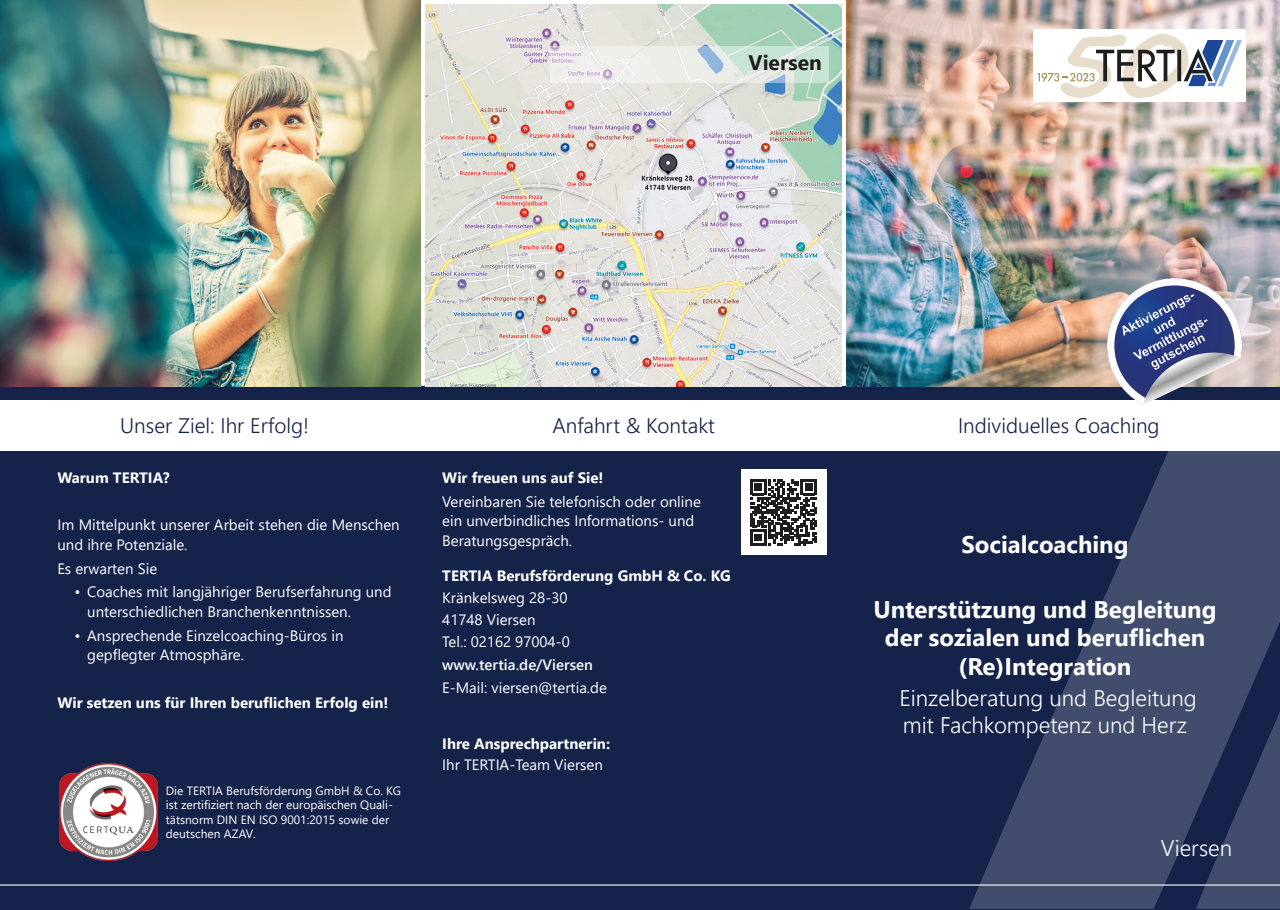
<style>
.page{position:relative;width:1280px;height:910px;background:#fff}
.page>*{position:absolute;margin:0;border:0;box-sizing:border-box;transform-origin:0 0}
.Headline_Title{font:700 24px/28.8px "Segoe UI";color:#fff;text-align:center}
.Headline_Title_2{font:300 22.5px/27px "Segoe UI";color:#fff}
.Headline_Blau_Klein{font:300 21px "Segoe UI";color:#15224a}
.Stadt{font:700 21px "Segoe UI";color:#1d1d1b}
.Betreuungsgespräch{font:15px/19.5px "Segoe UI";color:#fff}
.Fließtext{font:15px/19.5px "Segoe UI";color:#fff}
.TelefonwwwEmail{font:15px "Segoe UI";color:#fff}
.Fließtext-2{font:700 15px "Segoe UI";color:#fff}
.Firma{font:700 15px "Segoe UI";color:#fff}
.Ihre_APS{font:700 15px "Segoe UI";color:#fff}
.TelefonwwwEmail-2{font:600 15px "Segoe UI";color:#fff}
.APS_Daten{font:15px "Segoe UI";color:#fff}
.Wir_freuen_uns{font:700 15px "Segoe UI";color:#fff}
.Headline_Column{font:700 15px "Segoe UI";color:#fff}
.Zeritfizierung{font:12px/14.4px "Segoe UI";color:#fff}
</style>
<div class="page">
<div style="left:0;top:387px;width:1280px;height:523px;background:#15224a"></div>
<hr style="left:0;top:884px;width:1280px;height:2px;background:#fff">
<svg style="left:1023px;top:451px;width:257px;height:392px;fill:#424d6d"></svg>
<svg style="left:969px;top:783px;width:214px;height:126px"></svg>
<svg style="left:1196px;top:711px;width:84px;height:198px"></svg>
<img style="left:425px;top:4px;width:417px;height:383px">
<svg style="left:550px;top:46px;width:279px;height:37px;background:#e0e7e4"></svg>
<div style="left:0;top:400px;width:1280px;height:51px;background:#fff"></div>
<img style="left:846px;top:0;width:434px;height:387px">
<img style="left:0;top:0;width:421px;height:387px">
<div style="left:1033px;top:30px;width:213px;height:72px;background:#fff"></div>
<svg style="left:1037px;top:34px;width:205px;height:64px"></svg>
<img style="left:60px;top:763px;width:97px;height:98px">
<div style="left:741px;top:470px;width:85px;height:85px;background:#fff"></div>
<svg style="left:750px;top:479px;width:67px;height:67px"></svg>
<img style="left:1108px;top:279px;width:134px;height:126px">
<p class="Stadt" style="left:749px;top:42px;width:75px">Viersen</p>
<p class="Headline_Blau_Klein" style="left:120px;top:406px;width:190px">Unser Ziel: Ihr Erfolg!</p>
<p class="Headline_Blau_Klein" style="left:552px;top:406px;width:164px">Anfahrt &amp; Kontakt</p>
<p class="Headline_Blau_Klein" style="left:958px;top:406px;width:203px">Individuelles Coaching</p>
<p class="Headline_Column" style="left:57px;top:463px;width:114px">Warum TERTIA?</p>
<p class="Fließtext" style="left:57px;top:514px;width:344px">Im Mittelpunkt unserer Arbeit stehen die Menschen und ihre Potenziale.</p>
<p class="Fließtext" style="left:57px;top:557px;width:101px">Es erwarten Sie</p>
<p class="Betreuungsgespräch" style="left:87px;top:581px;width:306px;text-indent:-13px">• Coaches mit langjähriger Berufserfahrung und unterschiedlichen Branchenkenntnissen.</p>
<p class="Betreuungsgespräch" style="left:87px;top:624px;width:258px;text-indent:-13px">• Ansprechende Einzelcoaching-Büros in gepflegter Atmosphäre.</p>
<p class="Fließtext-2" style="left:57px;top:688px;width:332px">Wir setzen uns für Ihren beruflichen Erfolg ein!</p>
<p class="Zeritfizierung" style="left:166px;top:782px;width:237px">Die TERTIA Berufsförderung GmbH &amp; Co. KG ist zertifiziert nach der europäischen Quali&shy;tätsnorm DIN EN ISO 9001:2015 sowie der deutschen AZAV.</p>
<p class="Wir_freuen_uns" style="left:442px;top:463px;width:163px">Wir freuen uns auf Sie!</p>
<p class="Betreuungsgespräch" style="left:442px;top:490px;width:260px">Vereinbaren Sie telefonisch oder online ein unverbindliches Informations- und<br>Beratungsgespräch.</p>
<p class="Firma" style="left:442px;top:561px;width:290px">TERTIA Berufsförderung GmbH &amp; Co. KG</p>
<p class="TelefonwwwEmail" style="left:442px;top:583px;width:127px">Kränkelsweg 28-30</p>
<p class="TelefonwwwEmail" style="left:442px;top:606px;width:95px">41748 Viersen</p>
<p class="TelefonwwwEmail" style="left:442px;top:628px;width:129px">Tel.: 02162 97004-0</p>
<p class="TelefonwwwEmail-2" style="left:442px;top:650px;width:152px">www.tertia.de/Viersen</p>
<p class="TelefonwwwEmail" style="left:442px;top:674px;width:166px">E-Mail: viersen@tertia.de</p>
<p class="Ihre_APS" style="left:442px;top:730px;width:169px">Ihre Ansprechpartnerin:</p>
<p class="APS_Daten" style="left:442px;top:750px;width:162px">Ihr TERTIA-Team Viersen</p>
<p class="Headline_Title" style="left:961px;top:528px;width:169px">Socialcoaching</p>
<p class="Headline_Title" style="left:873px;top:593px;width:345px">Unterstützung und Begleitung der sozialen und beruflichen (Re)Integration</p>
<p class="Headline_Title_2" style="left:899px;top:683px;width:299px">Einzelberatung und Begleitung mit Fachkompetenz und Herz</p>
<p class="Headline_Title_2" style="left:1161px;top:832px;width:73px">Viersen</p>
</div>
